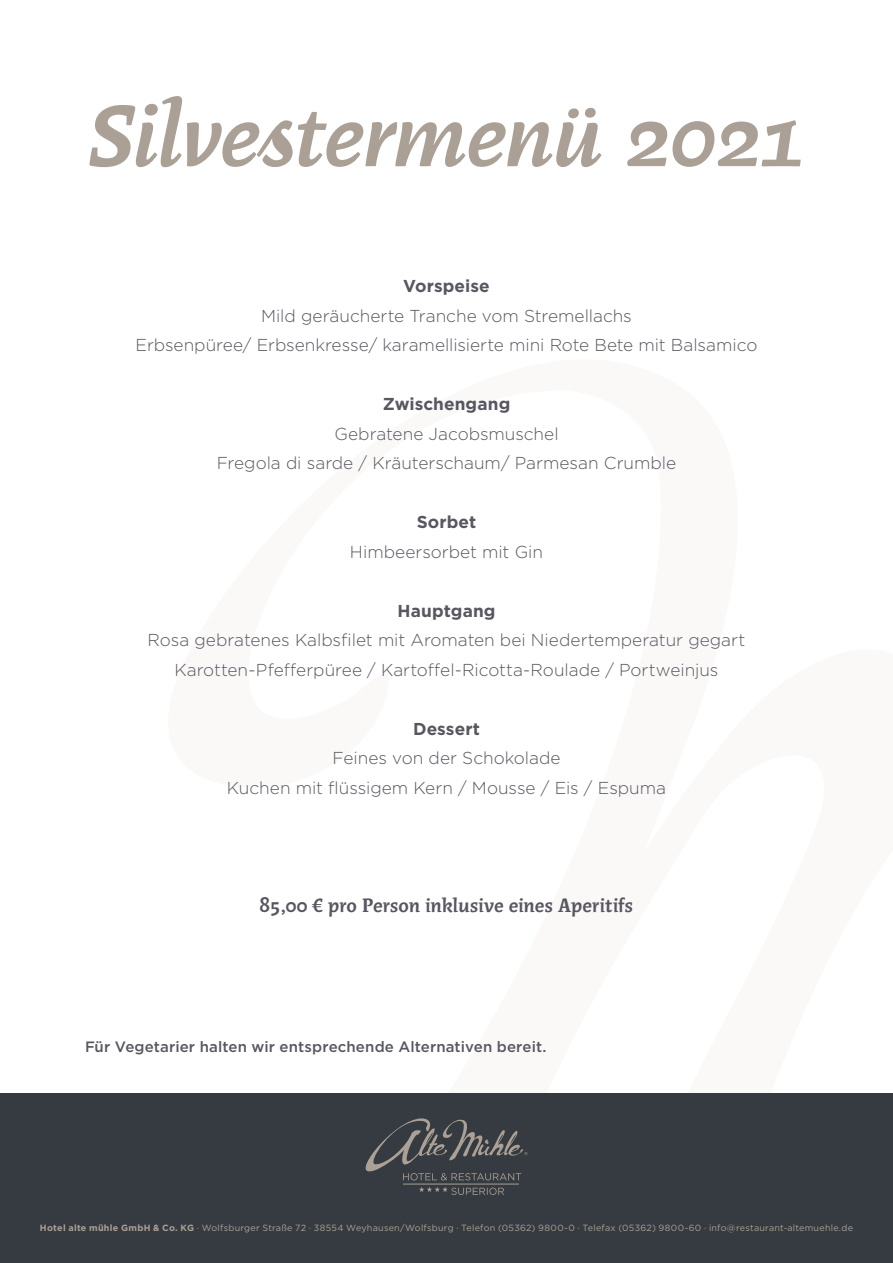
<style>
.page{position:relative;width:893px;height:1263px;background:#fff}
.page>*{position:absolute;margin:0;border:0;box-sizing:border-box;transform-origin:0 0}
.t1{font:italic 94.65px "Rayuela Negra";letter-spacing:-.02em;color:#aba095}
.t2{font:21px "Rayuela Negra";letter-spacing:-.01em;color:#585660}
.t3{font:300 17.25px/29.5px "Gotham";color:#585660;text-align:center}
.t4{font:700 17.25px "Gotham";letter-spacing:.005em;color:#585660}
.t5{font:500 15px "Gotham";letter-spacing:.005em;color:#585660}
.t6{font:9px "Gotham";letter-spacing:.025em;color:#aba095}
.s1{font-weight:700}
</style>
<div class="page">
<div style="left:0;top:1093px;width:893px;height:170px;background:#353b40"></div>
<hr style="left:403px;top:1184px;width:116px;height:1px;background:#aba095">
<svg style="left:419px;top:1187px;width:85px;height:8px"></svg>
<svg style="left:365px;top:1118px;width:162px;height:62px"></svg>
<h1 class="t1" style="left:88px;top:85px;width:719px">Silvestermenü 2021</h1>
<p class="t4" style="left:403px;top:275px;width:88px">Vorspeise</p>
<p class="t3" style="left:136px;top:300px;width:623px">Mild geräucherte Tranche vom Stremellachs<br>Erbsenpüree/ Erbsenkresse/ karamellisierte mini Rote Bete mit Balsamico</p>
<p class="t4" style="left:383px;top:393px;width:129px">Zwischengang</p>
<p class="t3" style="left:217px;top:418px;width:461px">Gebratene Jacobsmuschel<br>Fregola di sarde / Kräuterschaum/ Parmesan Crumble</p>
<p class="t4" style="left:417px;top:511px;width:61px">Sorbet</p>
<p class="t3" style="left:350px;top:536px;width:195px">Himbeersorbet mit Gin</p>
<p class="t4" style="left:397px;top:599px;width:100px">Hauptgang</p>
<p class="t3" style="left:148px;top:625px;width:599px">Rosa gebratenes Kalbsfilet mit Aromaten bei Niedertemperatur gegart<br>Karotten-Pfefferpüree / Kartoffel-Ricotta-Roulade / Portweinjus</p>
<p class="t4" style="left:413px;top:717px;width:68px">Dessert</p>
<p class="t3" style="left:227px;top:743px;width:441px">Feines von der Schokolade<br>Kuchen mit flüssigem Kern / Mousse / Eis / Espuma</p>
<p class="t2" style="left:260px;top:894px;width:375px">85,00 € pro Person inklusive eines Aperitifs</p>
<p class="t5" style="left:85px;top:1037px;width:463px">Für Vegetarier halten wir entsprechende Alternativen bereit.</p>
<p class="t6" style="left:40px;top:1222px;width:814px"><span class="s1">Hotel alte mühle GmbH &amp; Co. KG</span> · Wolfsburger Straße 72 · 38554 Weyhausen/Wolfsburg · Telefon (05362) 9800-0 · Telefax (05362) 9800-60 · info@restaurant-altemuehle.de</p>
</div>
